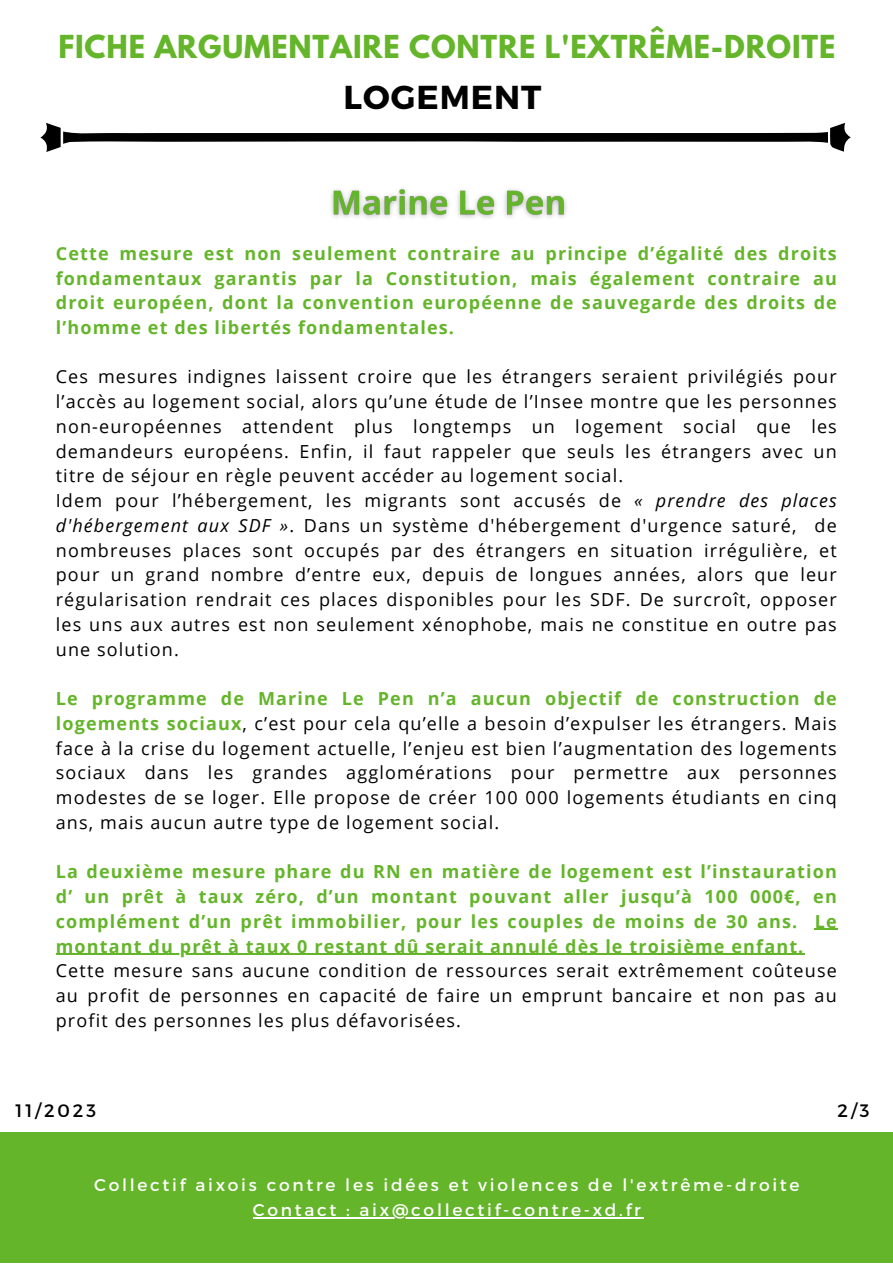
<style>
.page{position:relative;width:893px;height:1264px;background:#fff}
.page>*{position:absolute;margin:0;border:0;box-sizing:border-box;transform-origin:0 0}
.t1{font:700 33.15px "Montserrat";letter-spacing:.03em;color:#000}
.t2{font:700 28.05px "League Spartan";letter-spacing:.03em;color:#64b52a}
.t3{font:18px/24.8px "Open Sans";letter-spacing:.065em;color:#000;text-align:justify}
.t4{font:700 18px/24.8px "Open Sans";letter-spacing:.065em;color:#64b52a;text-align:justify}
.t5{font:18px "Montserrat";letter-spacing:.16em;color:#000}
.t6{font:16.95px "Montserrat";letter-spacing:.16em;color:#fff}
.s1{font-style:italic}
.s2{font-weight:700;color:#64b52a}
</style>
<div class="page">
<div style="left:0;top:1132px;width:892px;height:130px;background:#64b52a"></div>
<hr style="left:814px;top:928px;width:23px;height:2px;background:#64b52a">
<hr style="left:56px;top:953px;width:748px;height:1px;background:#64b52a">
<svg style="left:40px;top:123px;width:810px;height:29px"></svg>
<hr style="left:253px;top:1216px;width:106px;height:2px;background:#fff">
<hr style="left:359px;top:1216px;width:284px;height:2px;background:#fff">
<img style="left:331px;top:188px;width:236px;height:30px">
<p class="t2" style="left:58px;top:33px;width:778px">FICHE ARGUMENTAIRE CONTRE L'EXTRÊME-DROITE</p>
<p class="t1" style="left:343px;top:75px;width:199px">LOGEMENT</p>
<p class="t4" style="left:56px;top:240px;width:782px">Cette mesure est non seulement contraire au principe d’égalité des droits fondamentaux garantis par la Constitution, mais également contraire au droit européen, dont la convention européenne de sauvegarde des droits de l’homme et des libertés fondamentales.</p>
<p class="t3" style="left:56px;top:364px;width:782px">Ces mesures indignes laissent croire que les étrangers seraient privilégiés pour l’accès au logement social, alors qu’une étude de l’Insee montre que les personnes non-européennes attendent plus longtemps un logement social que les demandeurs européens. Enfin, il faut rappeler que seuls les étrangers avec un titre de séjour en règle peuvent accéder au logement social.</p>
<p class="t3" style="left:56px;top:488px;width:782px">Idem pour l’hébergement, les migrants sont accusés de <span class="s1">« prendre des places d'hébergement aux SDF »</span>. Dans un système d'hébergement d'urgence saturé, de nombreuses places sont occupés par des étrangers en situation irrégulière, et pour un grand nombre d’entre eux, depuis de longues années, alors que leur régularisation rendrait ces places disponibles pour les SDF. De surcroît, opposer les uns aux autres est non seulement xénophobe, mais ne constitue en outre pas une solution.</p>
<p class="t3" style="left:56px;top:685px;width:782px"><span class="s2">Le programme de Marine Le Pen n’a aucun objectif de construction de logements sociaux</span>, c’est pour cela qu’elle a besoin d’expulser les étrangers. Mais face à la crise du logement actuelle, l’enjeu est bien l’augmentation des logements sociaux dans les grandes agglomérations pour permettre aux personnes modestes de se loger. Elle propose de créer 100 000 logements étudiants en cinq ans, mais aucun autre type de logement social.</p>
<p class="t4" style="left:56px;top:858px;width:782px">La deuxième mesure phare du RN en matière de logement est l’instauration d’ un prêt à taux zéro, d’un montant pouvant aller jusqu’à 100 000€, en complément d’un prêt immobilier, pour les couples de moins de 30 ans. Le montant du prêt à taux 0 restant dû serait annulé dès le troisième enfant.</p>
<p class="t3" style="left:56px;top:957px;width:782px">Cette mesure sans aucune condition de ressources serait extrêmement coûteuse au profit de personnes en capacité de faire un emprunt bancaire et non pas au profit des personnes les plus défavorisées.</p>
<p class="t5" style="left:16px;top:1098px;width:82px">11/2023</p>
<p class="t5" style="left:837px;top:1098px;width:33px">2/3</p>
<p class="t6" style="left:94px;top:1173px;width:706px">Collectif aixois contre les idées et violences de l'extrême-droite</p>
<p class="t6" style="left:253px;top:1198px;width:389px">Contact : aix@collectif-contre-xd.fr</p>
</div>
